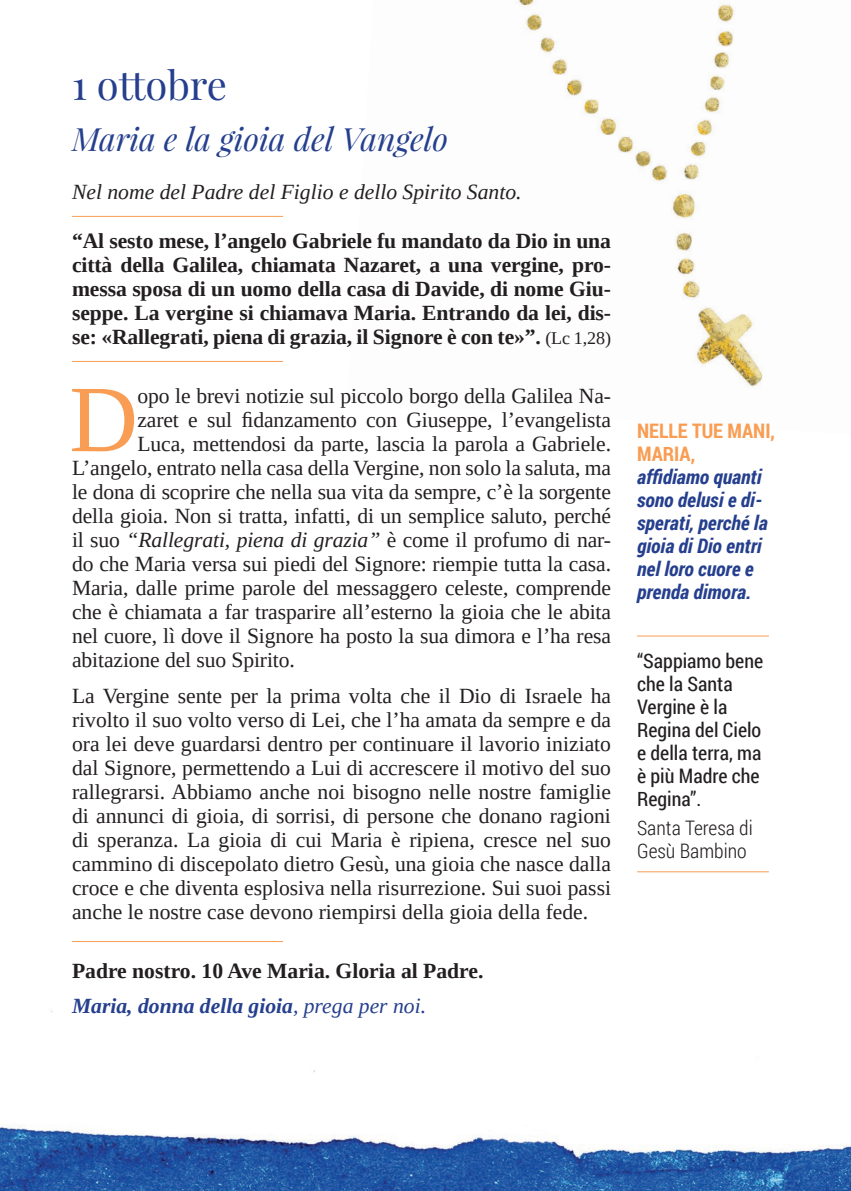
<style>
.page{position:relative;width:851px;height:1191px;background:#fff}
.page>*{position:absolute;margin:0;border:0;box-sizing:border-box;transform-origin:0 0}
.t1{font:95px "Liberation Serif";color:#f89d53}
.t2{font:40px "Playfair Display";color:#253f8e}
.t3{font:italic 32px "Playfair Display";color:#253f8e}
.t4{font:21.6px/24px "Liberation Serif";letter-spacing:-.005em;color:#231f20;text-align:justify}
.t5{font:700 21.6px/24px "Liberation Serif";letter-spacing:-.005em;color:#231f20;text-align:justify}
.t6{font:italic 21.6px "Liberation Serif";color:#231f20}
.t7{font:italic 700 20px/23px "Roboto Condensed";color:#253f8e}
.t8{font:20px/23px "Roboto Condensed";color:#231f20}
.t9{font:300 20px/23px "Roboto Condensed";color:#231f20}
.t10{font:700 20px/23px "Roboto Condensed";color:#f89d53}
.s1{font-weight:400;font-size:18px}
.s2{font-style:normal}
.s3{font-style:italic;color:#253f8e}
.s4{font-weight:400;font-style:italic;color:#253f8e}
</style>
<div class="page">
<img style="left:0;top:1011px;width:850px;height:180px">
<img style="left:519px;top:0;width:244px;height:387px">
<hr style="left:72px;top:216px;width:211px;height:1px;background:#f89d53">
<hr style="left:72px;top:361px;width:211px;height:1px;background:#f89d53">
<hr style="left:72px;top:941px;width:211px;height:1px;background:#f89d53">
<hr style="left:637px;top:635px;width:131px;height:1px;background:#f89d53">
<hr style="left:637px;top:871px;width:131px;height:1px;background:#f89d53">
<h2 class="t2" style="left:72px;top:60px;width:157px">1 ottobre</h2>
<h3 class="t3" style="left:72px;top:118px;width:377px">Maria e la gioia del Vangelo</h3>
<p class="t6" style="left:72px;top:178px;width:451px">Nel nome del Padre del Figlio e dello Spirito Santo.</p>
<p class="t5" style="left:72px;top:228px;width:540px">“Al sesto mese, l’angelo Gabriele fu mandato da Dio in una città della Galilea, chiamata Nazaret, a una vergine, pro&shy;messa sposa di un uomo della casa di Davide, di nome Giu&shy;seppe. La vergine si chiamava Maria. Entrando da lei, dis&shy;se: «Rallegrati, piena di grazia, il Signore è con te»”. <span class="s1">(Lc 1,28)</span></p>
<h1 class="t1" style="left:69px;top:358px;width:70px">D</h1>
<p class="t4" style="left:137px;top:384px;width:475px">opo le brevi notizie sul piccolo borgo della Galilea Na-</p>
<p class="t4" style="left:137px;top:408px;width:475px">zaret e sul fidanzamento con Giuseppe, l’evangelista</p>
<p class="t4" style="left:137px;top:432px;width:475px">Luca, mettendosi da parte, lascia la parola a Gabriele.</p>
<p class="t4" style="left:72px;top:456px;width:540px">L’angelo, entrato nella casa della Vergine, non solo la saluta, ma</p>
<p class="t4" style="left:72px;top:480px;width:540px">le dona di scoprire che nella sua vita da sempre, c’è la sorgente</p>
<p class="t4" style="left:72px;top:504px;width:540px">della gioia. Non si tratta, infatti, di un semplice saluto, perché</p>
<p class="t6" style="left:72px;top:526px;width:540px"><span class="s2">il suo</span> “Rallegrati, piena di grazia” <span class="s2">è come il profumo di nar-</span></p>
<p class="t4" style="left:72px;top:552px;width:540px">do che Maria versa sui piedi del Signore: riempie tutta la casa.</p>
<p class="t4" style="left:72px;top:576px;width:540px">Maria, dalle prime parole del messaggero celeste, comprende</p>
<p class="t4" style="left:72px;top:600px;width:540px">che è chiamata a far trasparire all’esterno la gioia che le abita</p>
<p class="t4" style="left:72px;top:624px;width:540px">nel cuore, lì dove il Signore ha posto la sua dimora e l’ha resa</p>
<p class="t4" style="left:72px;top:648px;width:224px">abitazione del suo Spirito.</p>
<p class="t4" style="left:72px;top:683px;width:540px">La Vergine sente per la prima volta che il Dio di Israele ha rivolto il suo volto verso di Lei, che l’ha amata da sempre e da ora lei deve guardarsi dentro per continuare il lavorio iniziato dal Signore, permettendo a Lui di accrescere il motivo del suo rallegrarsi. Abbiamo anche noi bisogno nelle nostre famiglie di annunci di gioia, di sorrisi, di persone che donano ragioni di speranza. La gioia di cui Maria è ripiena, cresce nel suo cammino di discepolato dietro Gesù, una gioia che nasce dalla croce e che diventa esplosiva nella risurrezione. Sui suoi passi anche le nostre case devono riempirsi della gioia della fede.</p>
<p class="t5" style="left:72px;top:952px;width:413px;line-height:35.4px">Padre nostro. 10 Ave Maria. Gloria al Padre.<br><span class="s3">Maria, donna della gioia</span><span class="s4">, prega per noi.</span></p>
<p class="t10" style="left:637px;top:418px;width:139px">NELLE TUE MANI,<br>MARIA,</p>
<p class="t7" style="left:637px;top:464px;width:132px">affidiamo quanti sono delusi e di&shy;sperati, perché la gioia di Dio entri nel loro cuore e prenda dimora.</p>
<p class="t8" style="left:637px;top:648px;width:127px">“Sappiamo bene che la Santa<br>Vergine è la<br>Regina del Cielo e della terra, ma è più Madre che<br>Regina”.</p>
<p class="t9" style="left:637px;top:815px;width:117px">Santa Teresa di<br>Gesù Bambino</p>
</div>
